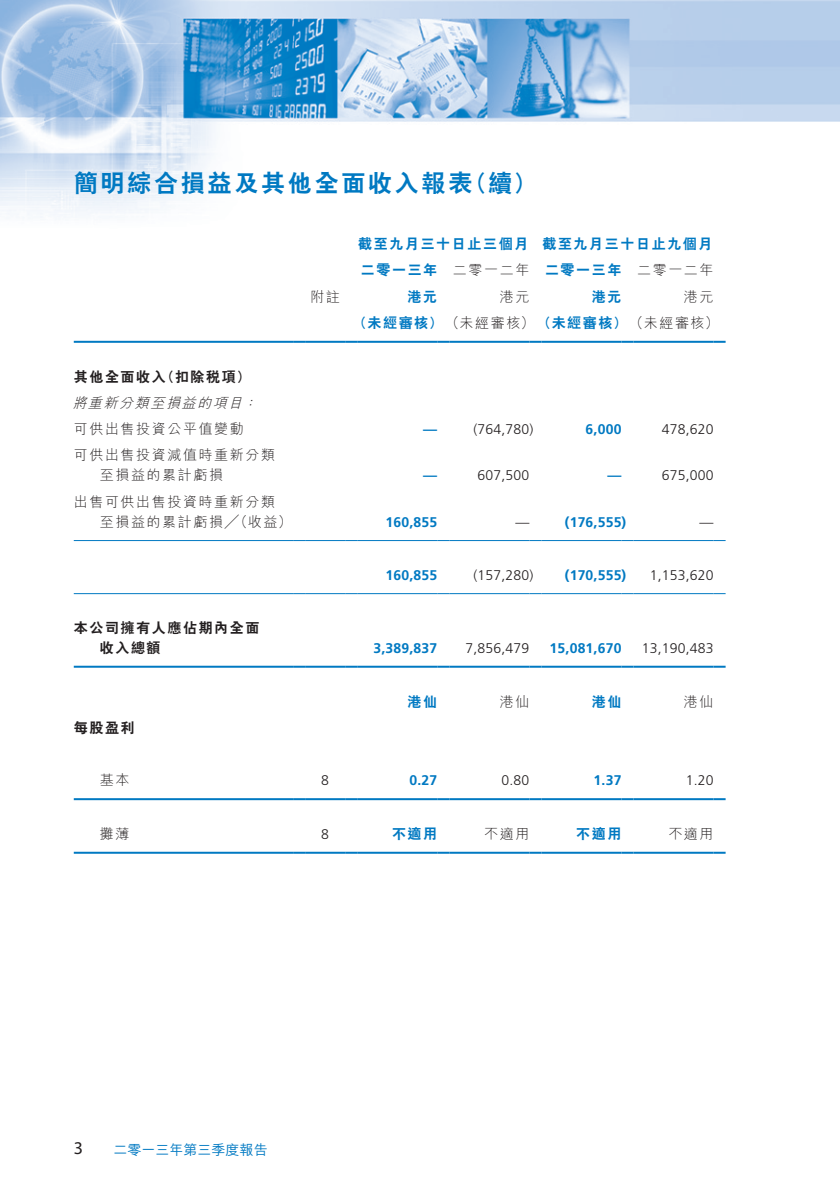
<style>
.page{position:relative;width:840px;height:1191px;background:#fff}
.page>*{position:absolute;margin:0;border:0;box-sizing:border-box;transform-origin:0 0}
._03_H1{font:800 24px "C Hei 2 HK";letter-spacing:.115em;color:#0079c2}
.t1{font:18px "Myriad Pro";color:#231f20}
._02_Note_Text{font:300 14px "Frutiger LT Std";letter-spacing:.015em;color:#231f20}
._02_Note_Text-2{font:800 14px "C Hei 2 HK";letter-spacing:.115em;color:#0079c2}
._02_Note_Text-3{font:700 14px "Frutiger LT Std";letter-spacing:.015em;color:#0079c2}
._15_Table_Stub{font:300 14px "M Hei HK";letter-spacing:.115em;color:#231f20}
._15_Table_Stub-2{font:800 14px "C Hei 2 HK";letter-spacing:.115em;color:#231f20}
._02_Note_Text-4{font:300 14px "M Hei HK";letter-spacing:.115em;color:#231f20}
._15_Table_Stub-3{font:italic 300 14px "M Hei HK";color:#231f20}
.t2{font:500 14px "M Hei HK";color:#0079c2}
.s1{font-family:"M Hei HK";font-weight:300;color:#231f20}
</style>
<div class="page">
<img style="left:0;top:0;width:839px;height:854px">
<hr style="left:74px;top:341px;width:219px;height:2px;background:#0079c2">
<svg style="left:293px;top:341px;width:12px;height:2px"></svg>
<hr style="left:305px;top:341px;width:40px;height:2px;background:#0079c2">
<svg style="left:345px;top:341px;width:12px;height:2px"></svg>
<hr style="left:357px;top:341px;width:80px;height:2px;background:#0079c2">
<svg style="left:437px;top:341px;width:12px;height:2px"></svg>
<hr style="left:449px;top:341px;width:80px;height:2px;background:#0079c2">
<svg style="left:529px;top:341px;width:12px;height:2px"></svg>
<hr style="left:541px;top:341px;width:80px;height:2px;background:#0079c2">
<svg style="left:621px;top:341px;width:12px;height:2px"></svg>
<hr style="left:633px;top:341px;width:80px;height:2px;background:#0079c2">
<svg style="left:713px;top:341px;width:12px;height:2px"></svg>
<hr style="left:74px;top:665px;width:219px;height:2px;background:#0079c2">
<svg style="left:293px;top:665px;width:12px;height:2px"></svg>
<hr style="left:305px;top:665px;width:40px;height:2px;background:#0079c2">
<svg style="left:345px;top:665px;width:12px;height:2px"></svg>
<hr style="left:357px;top:665px;width:80px;height:2px;background:#0079c2">
<svg style="left:437px;top:665px;width:12px;height:2px"></svg>
<hr style="left:449px;top:665px;width:80px;height:2px;background:#0079c2">
<svg style="left:529px;top:665px;width:12px;height:2px"></svg>
<hr style="left:541px;top:665px;width:80px;height:2px;background:#0079c2">
<svg style="left:621px;top:665px;width:12px;height:2px"></svg>
<hr style="left:633px;top:665px;width:80px;height:2px;background:#0079c2">
<svg style="left:713px;top:665px;width:12px;height:2px"></svg>
<hr style="left:74px;top:798px;width:219px;height:2px;background:#0079c2">
<svg style="left:293px;top:798px;width:12px;height:2px"></svg>
<hr style="left:305px;top:798px;width:40px;height:2px;background:#0079c2">
<svg style="left:345px;top:798px;width:12px;height:2px"></svg>
<hr style="left:357px;top:798px;width:80px;height:2px;background:#0079c2">
<svg style="left:437px;top:798px;width:12px;height:2px"></svg>
<hr style="left:449px;top:798px;width:80px;height:2px;background:#0079c2">
<svg style="left:529px;top:798px;width:12px;height:2px"></svg>
<hr style="left:541px;top:798px;width:80px;height:2px;background:#0079c2">
<svg style="left:621px;top:798px;width:12px;height:2px"></svg>
<hr style="left:633px;top:798px;width:80px;height:2px;background:#0079c2">
<svg style="left:713px;top:798px;width:12px;height:2px"></svg>
<hr style="left:74px;top:851px;width:219px;height:2px;background:#0079c2">
<svg style="left:293px;top:851px;width:12px;height:2px"></svg>
<hr style="left:305px;top:851px;width:40px;height:2px;background:#0079c2">
<svg style="left:345px;top:851px;width:12px;height:2px"></svg>
<hr style="left:357px;top:851px;width:80px;height:2px;background:#0079c2">
<svg style="left:437px;top:851px;width:12px;height:2px"></svg>
<hr style="left:449px;top:851px;width:80px;height:2px;background:#0079c2">
<svg style="left:529px;top:851px;width:12px;height:2px"></svg>
<hr style="left:541px;top:851px;width:80px;height:2px;background:#0079c2">
<svg style="left:621px;top:851px;width:12px;height:2px"></svg>
<hr style="left:633px;top:851px;width:80px;height:2px;background:#0079c2">
<svg style="left:713px;top:851px;width:12px;height:2px"></svg>
<hr style="left:74px;top:540px;width:219px;height:1px;background:#0079c2">
<svg style="left:293px;top:540px;width:12px;height:1px"></svg>
<hr style="left:305px;top:540px;width:40px;height:1px;background:#0079c2">
<svg style="left:345px;top:540px;width:12px;height:1px"></svg>
<hr style="left:357px;top:540px;width:80px;height:1px;background:#0079c2">
<svg style="left:437px;top:540px;width:12px;height:1px"></svg>
<hr style="left:449px;top:540px;width:80px;height:1px;background:#0079c2">
<svg style="left:529px;top:540px;width:12px;height:1px"></svg>
<hr style="left:541px;top:540px;width:80px;height:1px;background:#0079c2">
<svg style="left:621px;top:540px;width:12px;height:1px"></svg>
<hr style="left:633px;top:540px;width:80px;height:1px;background:#0079c2">
<svg style="left:713px;top:540px;width:12px;height:1px"></svg>
<hr style="left:74px;top:593px;width:219px;height:1px;background:#0079c2">
<svg style="left:293px;top:593px;width:12px;height:1px"></svg>
<hr style="left:305px;top:593px;width:40px;height:1px;background:#0079c2">
<svg style="left:345px;top:593px;width:12px;height:1px"></svg>
<hr style="left:357px;top:593px;width:80px;height:1px;background:#0079c2">
<svg style="left:437px;top:593px;width:12px;height:1px"></svg>
<hr style="left:449px;top:593px;width:80px;height:1px;background:#0079c2">
<svg style="left:529px;top:593px;width:12px;height:1px"></svg>
<hr style="left:541px;top:593px;width:80px;height:1px;background:#0079c2">
<svg style="left:621px;top:593px;width:12px;height:1px"></svg>
<hr style="left:633px;top:593px;width:80px;height:1px;background:#0079c2">
<svg style="left:713px;top:593px;width:12px;height:1px"></svg>
<p class="_03_H1" style="left:74px;top:167px;width:400px">簡明綜合損益及其他全面收入報表</p>
<p class="_03_H1" style="left:463px;top:167px;width:74px">（續(</p>
<p class="_02_Note_Text-4" style="left:310px;top:287px;width:31px">附註</p>
<p class="_02_Note_Text-2" style="left:358px;top:235px;width:171px">截至九月三十日止三個月</p>
<p class="_02_Note_Text-2" style="left:542px;top:235px;width:171px">截至九月三十日止九個月</p>
<p class="_02_Note_Text-2" style="left:360px;top:261px;width:78px">二零一三年</p>
<p class="_02_Note_Text-4" style="left:452px;top:260px;width:78px">二零一二年</p>
<p class="_02_Note_Text-2" style="left:544px;top:261px;width:78px">二零一三年</p>
<p class="_02_Note_Text-4" style="left:636px;top:260px;width:78px">二零一二年</p>
<p class="_02_Note_Text-2" style="left:407px;top:287px;width:31px">港元</p>
<p class="_02_Note_Text-4" style="left:499px;top:287px;width:31px">港元</p>
<p class="_02_Note_Text-2" style="left:591px;top:287px;width:31px">港元</p>
<p class="_02_Note_Text-4" style="left:683px;top:287px;width:31px">港元</p>
<p class="_15_Table_Stub-2" style="left:74px;top:367px;width:93px">其他全面收入</p>
<p class="_15_Table_Stub-2" style="left:161px;top:367px;width:91px">（扣除稅項(</p>
<p class="_15_Table_Stub-3" style="left:72px;top:393px;width:176px">將重新分類至損益的項目</p>
<p class="_15_Table_Stub-3" style="left:242px;top:393px;width:20px">：</p>
<p class="_15_Table_Stub" style="left:74px;top:419px;width:171px">可供出售投資公平值變動</p>
<p class="_15_Table_Stub" style="left:74px;top:445px;width:203px">可供出售投資減值時重新分類</p>
<p class="_15_Table_Stub" style="left:100px;top:465px;width:125px">至損益的累計虧損</p>
<p class="_15_Table_Stub" style="left:74px;top:492px;width:203px">出售可供出售投資時重新分類</p>
<p class="_15_Table_Stub" style="left:100px;top:512px;width:193px">至損益的累計虧損╱（收益(</p>
<p class="_15_Table_Stub-2" style="left:74px;top:618px;width:187px">本公司擁有人應佔期內全面</p>
<p class="_15_Table_Stub-2" style="left:100px;top:638px;width:62px">收入總額</p>
<p class="_15_Table_Stub-2" style="left:74px;top:718px;width:62px">每股盈利</p>
<p class="_15_Table_Stub" style="left:100px;top:770px;width:31px">基本</p>
<p class="_15_Table_Stub" style="left:100px;top:824px;width:31px">攤薄</p>
<p class="_02_Note_Text-2" style="left:353px;top:313px;width:367px">（未經審核）<span class="s1">（未經審核）</span>（未經審核）<span class="s1">（未經審核(</span></p>
<p class="_02_Note_Text" style="left:321px;top:772px;width:9px">8</p>
<p class="_02_Note_Text" style="left:321px;top:826px;width:9px">8</p>
<p class="_02_Note_Text-3" style="left:423px;top:421px;width:15px">—</p>
<p class="_02_Note_Text" style="left:473px;top:421px;width:61px">)764,780(</p>
<p class="_02_Note_Text-3" style="left:585px;top:421px;width:37px">6,000</p>
<p class="_02_Note_Text" style="left:661px;top:421px;width:53px">478,620</p>
<p class="_02_Note_Text-3" style="left:423px;top:467px;width:15px">—</p>
<p class="_02_Note_Text" style="left:477px;top:468px;width:53px">607,500</p>
<p class="_02_Note_Text-3" style="left:607px;top:467px;width:15px">—</p>
<p class="_02_Note_Text" style="left:661px;top:468px;width:53px">675,000</p>
<p class="_02_Note_Text-3" style="left:385px;top:513px;width:53px">160,855</p>
<p class="_02_Note_Text" style="left:515px;top:514px;width:15px">—</p>
<p class="_02_Note_Text-3" style="left:564px;top:513px;width:63px">)176,555(</p>
<p class="_02_Note_Text" style="left:699px;top:514px;width:15px">—</p>
<p class="_02_Note_Text-3" style="left:385px;top:567px;width:53px">160,855</p>
<p class="_02_Note_Text" style="left:473px;top:567px;width:61px">)157,280(</p>
<p class="_02_Note_Text-3" style="left:564px;top:567px;width:63px">)170,555(</p>
<p class="_02_Note_Text" style="left:649px;top:567px;width:65px">1,153,620</p>
<p class="_02_Note_Text-3" style="left:373px;top:640px;width:65px">3,389,837</p>
<p class="_02_Note_Text" style="left:465px;top:640px;width:65px">7,856,479</p>
<p class="_02_Note_Text-3" style="left:549px;top:640px;width:73px">15,081,670</p>
<p class="_02_Note_Text" style="left:641px;top:640px;width:73px">13,190,483</p>
<p class="_02_Note_Text-2" style="left:407px;top:692px;width:31px">港仙</p>
<p class="_02_Note_Text-4" style="left:499px;top:691px;width:31px">港仙</p>
<p class="_02_Note_Text-2" style="left:591px;top:692px;width:31px">港仙</p>
<p class="_02_Note_Text-4" style="left:683px;top:691px;width:31px">港仙</p>
<p class="_02_Note_Text-3" style="left:409px;top:772px;width:29px">0.27</p>
<p class="_02_Note_Text" style="left:501px;top:772px;width:29px">0.80</p>
<p class="_02_Note_Text-3" style="left:593px;top:772px;width:29px">1.37</p>
<p class="_02_Note_Text" style="left:685px;top:772px;width:29px">1.20</p>
<p class="_02_Note_Text-2" style="left:392px;top:824px;width:47px">不適用</p>
<p class="_02_Note_Text-4" style="left:484px;top:824px;width:47px">不適用</p>
<p class="_02_Note_Text-2" style="left:576px;top:824px;width:47px">不適用</p>
<p class="_02_Note_Text-4" style="left:668px;top:824px;width:47px">不適用</p>
<p class="t1" style="left:74px;top:1137px;width:11px">3</p>
<p class="t2" style="left:113px;top:1139px;width:155px">二零一三年第三季度報告</p>
</div>
